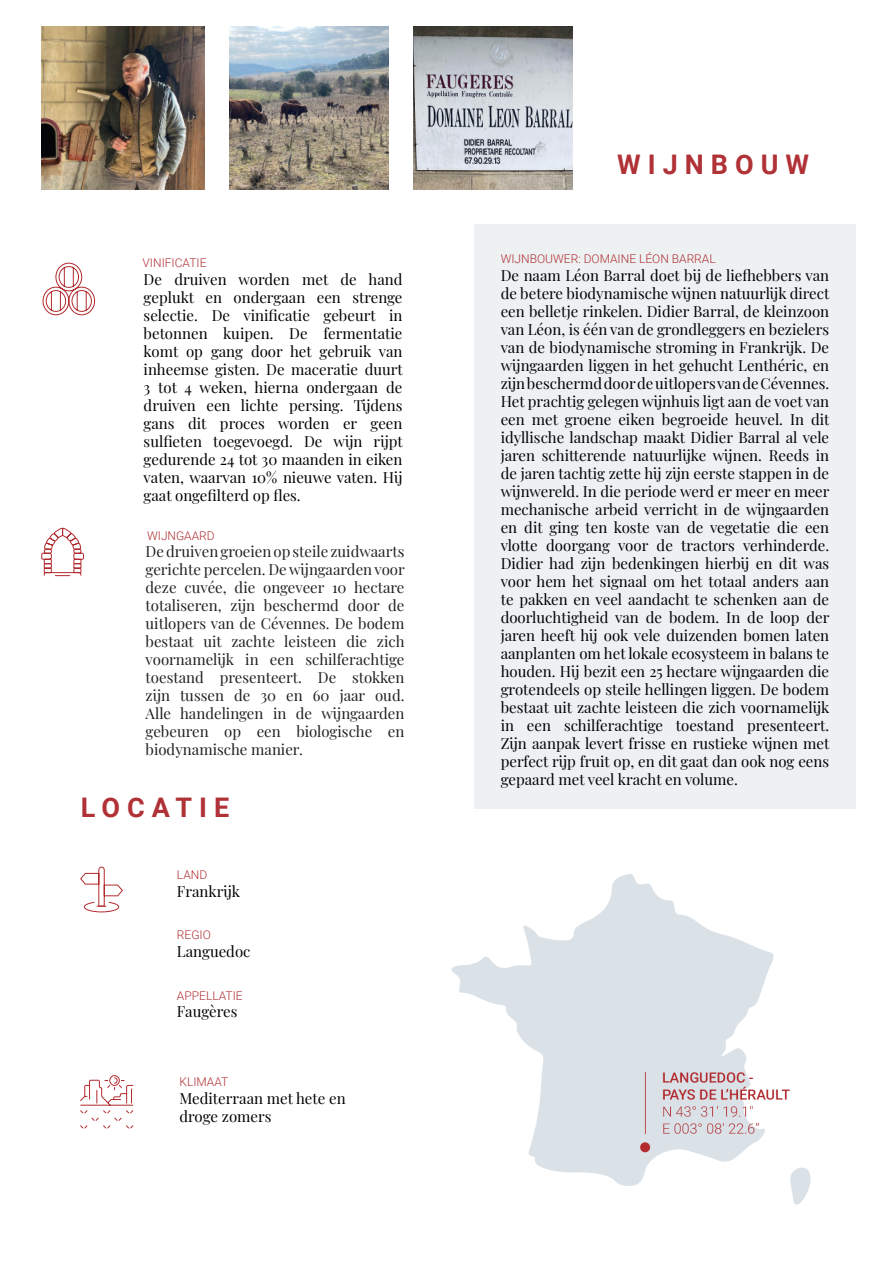
<style>
.page{position:relative;width:893px;height:1263px;background:#fff}
.page>*{position:absolute;margin:0;border:0;box-sizing:border-box;transform-origin:0 0}
.t1{font:700 27px "Roboto";letter-spacing:.26em;color:#b03136}
.t2{font:15px/18px "Playfair Display";color:#000001;text-align:justify}
.t3{font:15px/18px "Playfair Display";color:#231f20;text-align:justify}
.t4{font:300 12px "Roboto";color:#b03136}
</style>
<div class="page">
<svg style="left:80px;top:866px;width:43px;height:47px"></svg>
<img style="left:451px;top:874px;width:360px;height:331px">
<svg style="left:80px;top:1075px;width:54px;height:54px"></svg>
<div style="left:475px;top:224px;width:381px;height:584px;background:#edf1f2"></div>
<svg style="left:42px;top:262px;width:53px;height:54px"></svg>
<svg style="left:41px;top:527px;width:43px;height:49px"></svg>
<img style="left:41px;top:26px;width:163px;height:163px">
<img style="left:229px;top:26px;width:159px;height:163px">
<img style="left:414px;top:26px;width:159px;height:163px">
<p class="t4" style="left:143px;top:254px;width:65px">VINIFICATIE</p>
<p class="t2" style="left:144px;top:269px;width:261px">De druiven worden met de hand geplukt en ondergaan een strenge selectie. De vinificatie gebeurt in betonnen kuipen. De fermentatie komt op gang door het gebruik van inheemse gisten. De maceratie duurt 3 tot 4 weken, hierna ondergaan de druiven een lichte persing. Tijdens gans dit proces worden er geen sulfieten toegevoegd. De wijn rijpt gedurende 24 tot 30 maanden in eiken vaten, waarvan 10% nieuwe vaten. Hij gaat ongefilterd op fles.</p>
<p class="t4" style="left:147px;top:527px;width:69px">WIJNGAARD</p>
<p class="t3" style="left:146px;top:541px;width:261px">De druiven groeien op steile zuidwaarts gerichte percelen. De wijngaarden voor deze cuvée, die ongeveer 10 hectare totaliseren, zijn beschermd door de uitlopers van de Cévennes. De bodem bestaat uit zachte leisteen die zich voornamelijk in een schilferachtige toestand presenteert. De stokken zijn tussen de 30 en 60 jaar oud.<br>Alle handelingen in de wijngaarden gebeuren op een biologische en biodynamische manier.</p>
<p class="t1" style="left:81px;top:788px;width:150px">LOCATIE</p>
<p class="t4" style="left:177px;top:866px;width:32px">LAND</p>
<p class="t2" style="left:177px;top:881px;width:65px">Frankrijk</p>
<p class="t4" style="left:177px;top:927px;width:35px">REGIO</p>
<p class="t2" style="left:177px;top:941px;width:75px">Languedoc</p>
<p class="t4" style="left:177px;top:987px;width:67px">APPELLATIE</p>
<p class="t2" style="left:177px;top:1001px;width:62px">Faugères</p>
<p class="t4" style="left:179px;top:1073px;width:50px">KLIMAAT</p>
<p class="t2" style="left:179px;top:1088px;width:168px">Mediterraan met hete en droge zomers</p>
<p class="t1" style="left:617px;top:145px;width:194px">WIJNBOUW</p>
<p class="t4" style="left:501px;top:250px;width:217px">WIJNBOUWER: DOMAINE LÉON BARRAL</p>
<p class="t2" style="left:501px;top:265px;width:330px">De naam Léon Barral doet bij de liefhebbers van de betere biodynamische wijnen natuurlijk direct een belletje rinkelen. Didier Barral, de kleinzoon van Léon, is één van de grondleggers en bezielers van de biodynamische stroming in Frankrijk. De wijngaarden liggen in het gehucht Lenthéric, en zijn beschermd door de uitlopers van de Cévennes.<br>Het prachtig gelegen wijnhuis ligt aan de voet van een met groene eiken begroeide heuvel. In dit idyllische landschap maakt Didier Barral al vele jaren schitterende natuurlijke wijnen. Reeds in de jaren tachtig zette hij zijn eerste stappen in de wijnwereld. In die periode werd er meer en meer mechanische arbeid verricht in de wijngaarden en dit ging ten koste van de vegetatie die een vlotte doorgang voor de tractors verhinderde.<br>Didier had zijn bedenkingen hierbij en dit was voor hem het signaal om het totaal anders aan te pakken en veel aandacht te schenken aan de doorluchtigheid van de bodem. In de loop der jaren heeft hij ook vele duizenden bomen laten aanplanten om het lokale ecosysteem in balans te houden. Hij bezit een 25 hectare wijngaarden die grotendeels op steile hellingen liggen. De bodem bestaat uit zachte leisteen die zich voornamelijk in een schilferachtige toestand presenteert.<br>Zijn aanpak levert frisse en rustieke wijnen met perfect rijp fruit op, en dit gaat dan ook nog eens gepaard met veel kracht en volume.</p>
</div>
